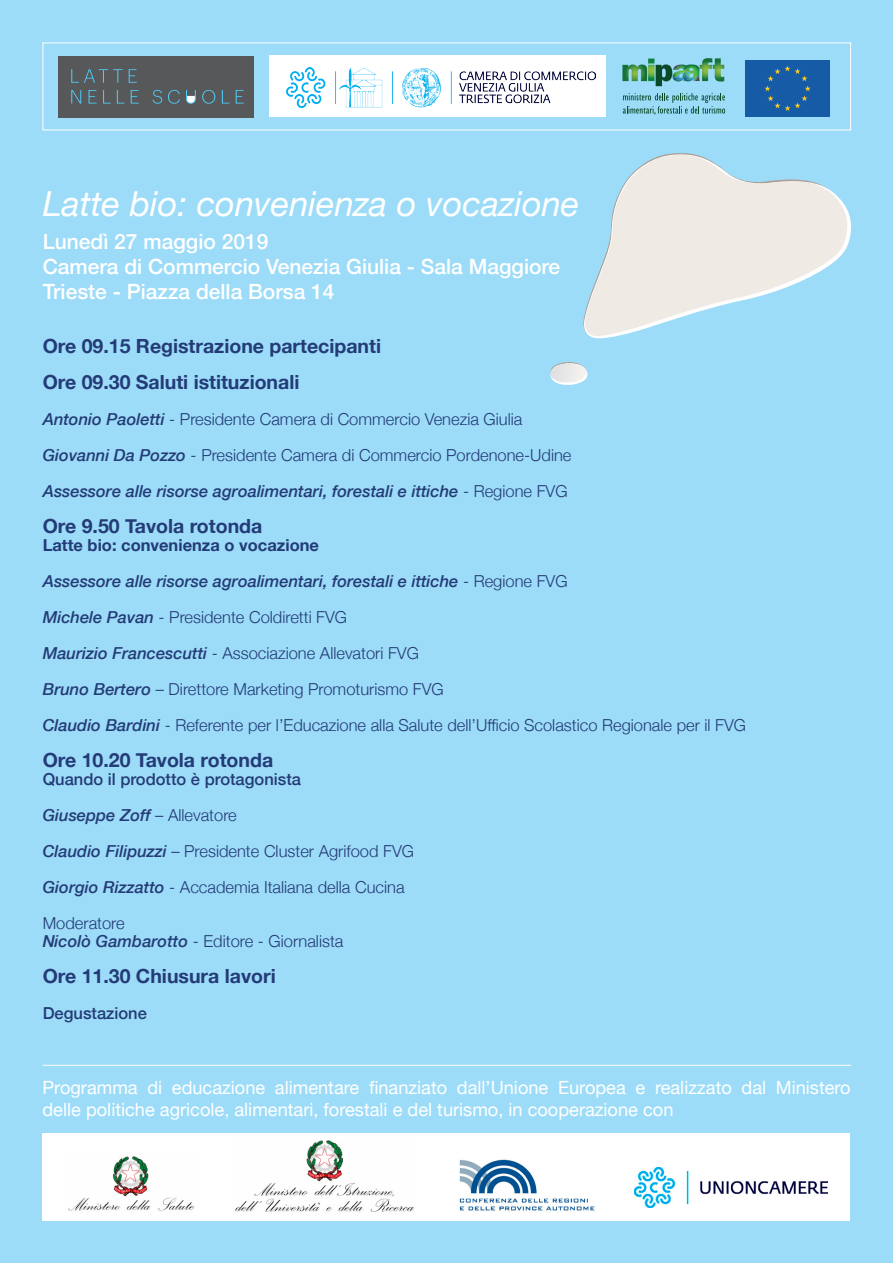
<style>
.page{position:relative;width:893px;height:1263px;background:#9cdcf8}
.page>*{position:absolute;margin:0;border:0;box-sizing:border-box;transform-origin:0 0}
.t1{font:italic 34.5px "Helvetica Neue";color:#fff}
.t2{font:500 21px "Helvetica Neue";color:#fff}
.t3{font:700 19.5px "Helvetica Neue";color:#243b77}
.t4{font:18.15px "Helvetica Neue";color:#fff}
.t5{font:300 16.5px "Helvetica Neue";color:#243b77}
.t6{font:italic 500 16.5px "Helvetica Neue";color:#243b77}
.t7{font:500 16.5px "Helvetica Neue";color:#243b77}
.t8{font:700 16.5px "Helvetica Neue";color:#243b77}
.s1{font-weight:500;font-style:italic}
.s2{font-weight:300;font-style:normal}
</style>
<div class="page">
<hr style="left:43px;top:1065px;width:808px;height:1px;background:#fff">
<svg style="left:583px;top:153px;width:265px;height:184px;fill:#f0eae5"></svg>
<svg style="left:550px;top:362px;width:38px;height:23px"></svg>
<div style="left:43px;top:43px;width:808px;height:87px;border:1px solid #fff"></div>
<svg style="left:622px;top:58px;width:102px;height:28px"></svg>
<svg style="left:623px;top:93px;width:102px;height:22px"></svg>
<div style="left:745px;top:61px;width:85px;height:56px;background:#155ba6"></div>
<svg style="left:764px;top:66px;width:47px;height:45px"></svg>
<div style="left:58px;top:56px;width:196px;height:61px;background:#57585a"></div>
<svg style="left:71px;top:69px;width:52px;height:14px"></svg>
<svg style="left:129px;top:69px;width:8px;height:14px"></svg>
<svg style="left:71px;top:90px;width:10px;height:14px"></svg>
<svg style="left:89px;top:90px;width:8px;height:14px"></svg>
<svg style="left:103px;top:90px;width:8px;height:14px"></svg>
<svg style="left:117px;top:90px;width:7px;height:14px"></svg>
<svg style="left:131px;top:90px;width:8px;height:14px"></svg>
<svg style="left:153px;top:90px;width:9px;height:14px"></svg>
<svg style="left:168px;top:90px;width:12px;height:14px"></svg>
<svg style="left:186px;top:90px;width:10px;height:14px"></svg>
<svg style="left:202px;top:90px;width:13px;height:14px"></svg>
<svg style="left:222px;top:90px;width:7px;height:14px"></svg>
<svg style="left:236px;top:90px;width:8px;height:14px"></svg>
<div style="left:269px;top:55px;width:337px;height:62px;background:#fff"></div>
<img style="left:287px;top:68px;width:308px;height:39px">
<div style="left:43px;top:1133px;width:807px;height:87px;background:#fff"></div>
<img style="left:634px;top:1167px;width:193px;height:41px">
<img style="left:459px;top:1159px;width:136px;height:52px">
<img style="left:235px;top:1140px;width:179px;height:72px">
<img style="left:68px;top:1156px;width:127px;height:55px">
<p class="t1" style="left:43px;top:178px;width:538px">Latte bio: convenienza o vocazione</p>
<p class="t2" style="left:43px;top:224px;width:227px">Lunedì 27 maggio 2019</p>
<p class="t2" style="left:43px;top:250px;width:519px">Camera di Commercio Venezia Giulia - Sala Maggiore</p>
<p class="t2" style="left:43px;top:275px;width:293px">Trieste - Piazza della Borsa 14</p>
<p class="t3" style="left:43px;top:331px;width:340px">Ore 09.15 Registrazione partecipanti</p>
<p class="t3" style="left:43px;top:367px;width:258px">Ore 09.30 Saluti istituzionali</p>
<p class="t5" style="left:43px;top:406px;width:481px"><span class="s1">Antonio Paoletti</span> - Presidente Camera di Commercio Venezia Giulia</p>
<p class="t5" style="left:43px;top:442px;width:530px"><span class="s1">Giovanni Da Pozzo</span> - Presidente Camera di Commercio Pordenone-Udine</p>
<p class="t6" style="left:43px;top:477px;width:526px">Assessore alle risorse agroalimentari, forestali e ittiche <span class="s2">- Regione FVG</span></p>
<p class="t3" style="left:43px;top:511px;width:221px">Ore 9.50 Tavola rotonda</p>
<p class="t8" style="left:43px;top:532px;width:278px">Latte bio: convenienza o vocazione</p>
<p class="t6" style="left:43px;top:567px;width:526px">Assessore alle risorse agroalimentari, forestali e ittiche <span class="s2">- Regione FVG</span></p>
<p class="t5" style="left:43px;top:604px;width:306px"><span class="s1">Michele Pavan</span> - Presidente Coldiretti FVG</p>
<p class="t5" style="left:43px;top:640px;width:378px"><span class="s1">Maurizio Francescutti</span> - Associazione Allevatori FVG</p>
<p class="t5" style="left:43px;top:676px;width:403px"><span class="s1">Bruno Bertero</span> – Direttore Marketing Promoturismo FVG</p>
<p class="t5" style="left:43px;top:712px;width:705px"><span class="s1">Claudio Bardini</span> - Referente per l’Educazione alla Salute dell’Ufficio Scolastico Regionale per il FVG</p>
<p class="t3" style="left:43px;top:745px;width:232px">Ore 10.20 Tavola rotonda</p>
<p class="t7" style="left:43px;top:766px;width:260px">Quando il prodotto è protagonista</p>
<p class="t6" style="left:43px;top:801px;width:196px">Giuseppe Zoff <span class="s2">– Allevatore</span></p>
<p class="t5" style="left:43px;top:838px;width:373px"><span class="s1">Claudio Filipuzzi</span> – Presidente Cluster Agrifood FVG</p>
<p class="t5" style="left:43px;top:874px;width:363px"><span class="s1">Giorgio Rizzatto</span> - Accademia Italiana della Cucina</p>
<p class="t5" style="left:43px;top:910px;width:84px">Moderatore</p>
<p class="t5" style="left:43px;top:928px;width:302px"><span class="s1">Nicolò Gambarotto</span> - Editore - Giornalista</p>
<p class="t3" style="left:43px;top:961px;width:234px">Ore 11.30 Chiusura lavori</p>
<p class="t7" style="left:43px;top:1000px;width:106px">Degustazione</p>
<p class="t4" style="left:43px;top:1074px;width:810px">Programma di educazione alimentare finanziato dall’Unione Europea e realizzato dal Ministero</p>
<p class="t4" style="left:43px;top:1096px;width:632px">delle politiche agricole, alimentari, forestali e del turismo, in cooperazione con</p>
</div>
